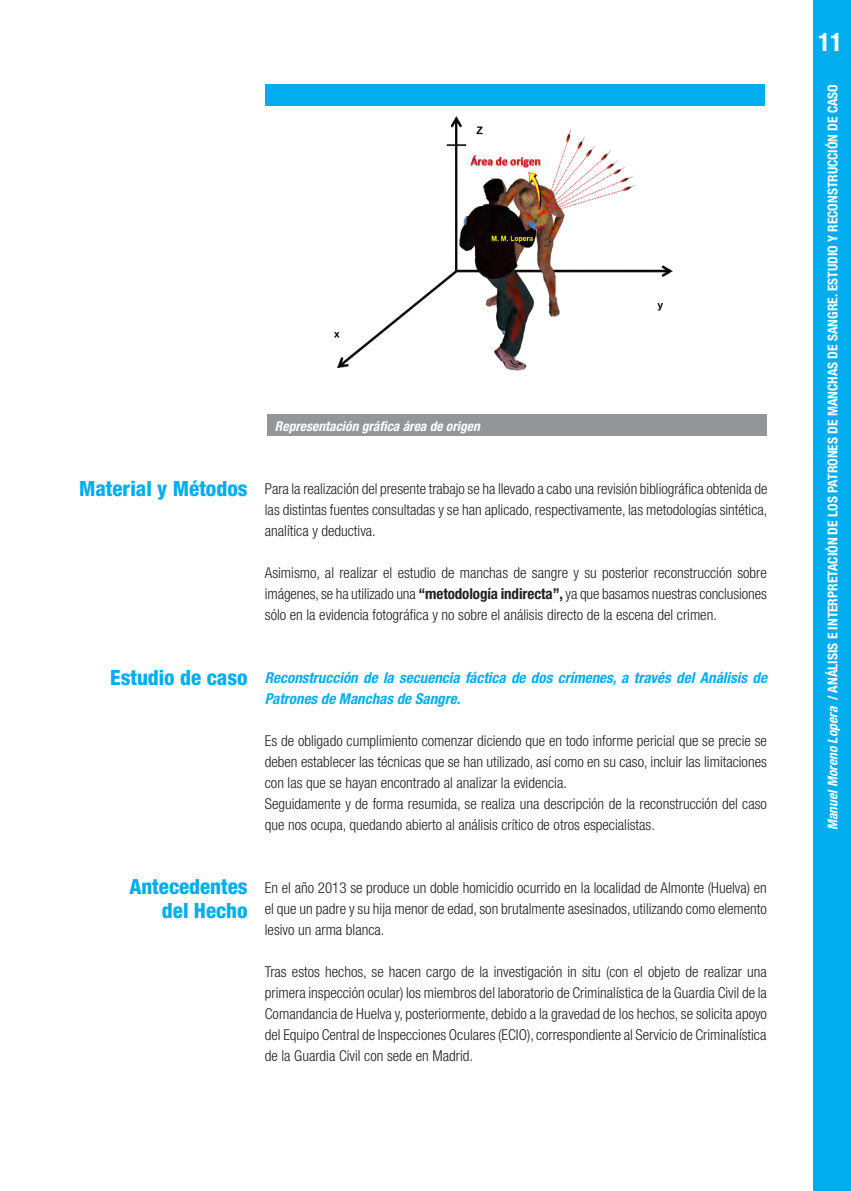
<style>
.page{position:relative;width:851px;height:1191px;background:#fff}
.page>*{position:absolute;margin:0;border:0;box-sizing:border-box;transform-origin:0 0}
.t1{font:700 condensed 25.5px "Helvetica Neue LT Std";color:#fff}
.TITULO_CH{font:800 condensed 21px "Helvetica Neue LT Std";color:#00aeef}
.t2{font:300 condensed 15px/21px "Helvetica Neue LT Std";color:#231f20;text-align:justify}
.t3{font:italic 700 condensed 15px/21px "Helvetica Neue LT Std";color:#00aeef}
.t4{font:700 condensed 13.5px "Helvetica Neue LT Std";color:#fff}
.t5{font:italic 700 condensed 13.5px "Helvetica Neue LT Std";color:#fff}
.s1{font-weight:700}
.s2{font-style:italic}
</style>
<div class="page">
<div style="left:813px;top:0;width:37px;height:1191px;background:#00aeef"></div>
<div style="left:267px;top:415px;width:499px;height:21px;background:#939598"></div>
<div style="left:265px;top:84px;width:499px;height:21px;background:#00aeef"></div>
<img style="left:326px;top:105px;width:357px;height:266px">
<p class="t1" style="left:817px;top:27px;width:26px">11</p>
<p class="t5" style="left:275px;top:418px;width:206px">Representación gráfica área de origen</p>
<p class="TITULO_CH" style="left:79px;top:475px;width:170px">Material y Métodos</p>
<p class="t2" style="left:265px;top:478px;width:504px">Para la realización del presente trabajo se ha llevado a cabo una revisión bibliográfica obtenida de las distintas fuentes consultadas y se han aplicado, respectivamente, las metodologías sintética, analítica y deductiva.</p>
<p class="t2" style="left:265px;top:562px;width:503px">Asimismo, al realizar el estudio de manchas de sangre y su posterior reconstrucción sobre imágenes, se ha utilizado una <span class="s1">“metodología indirecta”,</span> ya que basamos nuestras conclusiones sólo en la evidencia fotográfica y no sobre el análisis directo de la escena del crimen.</p>
<p class="TITULO_CH" style="left:110px;top:664px;width:139px">Estudio de caso</p>
<p class="t3" style="left:265px;top:667px;width:503px">Reconstrucción de la secuencia fáctica de dos crímenes, a través del Análisis de<br>Patrones de Manchas de Sangre.</p>
<p class="t2" style="left:265px;top:730px;width:503px">Es de obligado cumplimiento comenzar diciendo que en todo informe pericial que se precie se deben establecer las técnicas que se han utilizado, así como en su caso, incluir las limitaciones con las que se hayan encontrado al analizar la evidencia.</p>
<p class="t2" style="left:265px;top:793px;width:503px">Seguidamente y de forma resumida, se realiza una descripción de la reconstrucción del caso que nos ocupa, quedando abierto al análisis crítico de otros especialistas.</p>
<p class="t4" style="left:824px;top:830px;width:747px;rotate:-90deg"><span class="s2">Manuel Moreno Lopera</span> / ANÁLISIS E INTERPRETACIÓN DE LOS PATRONES DE MANCHAS DE SANGRE. ESTUDIO Y RECONSTRUCCIÓN DE CASO</p>
<p class="TITULO_CH" style="left:129px;top:874px;width:120px">Antecedentes</p>
<p class="TITULO_CH" style="left:162px;top:898px;width:87px">del Hecho</p>
<p class="t2" style="left:265px;top:877px;width:503px">En el año 2013 se produce un doble homicidio ocurrido en la localidad de Almonte (Huelva) en el que un padre y su hija menor de edad, son brutalmente asesinados, utilizando como elemento lesivo un arma blanca.</p>
<p class="t2" style="left:265px;top:961px;width:503px">Tras estos hechos, se hacen cargo de la investigación in situ (con el objeto de realizar una primera inspección ocular) los miembros del laboratorio de Criminalística de la Guardia Civil de la Comandancia de Huelva y, posteriormente, debido a la gravedad de los hechos, se solicita apoyo del Equipo Central de Inspecciones Oculares (ECIO), correspondiente al Servicio de Criminalística de la Guardia Civil con sede en Madrid.</p>
</div>
